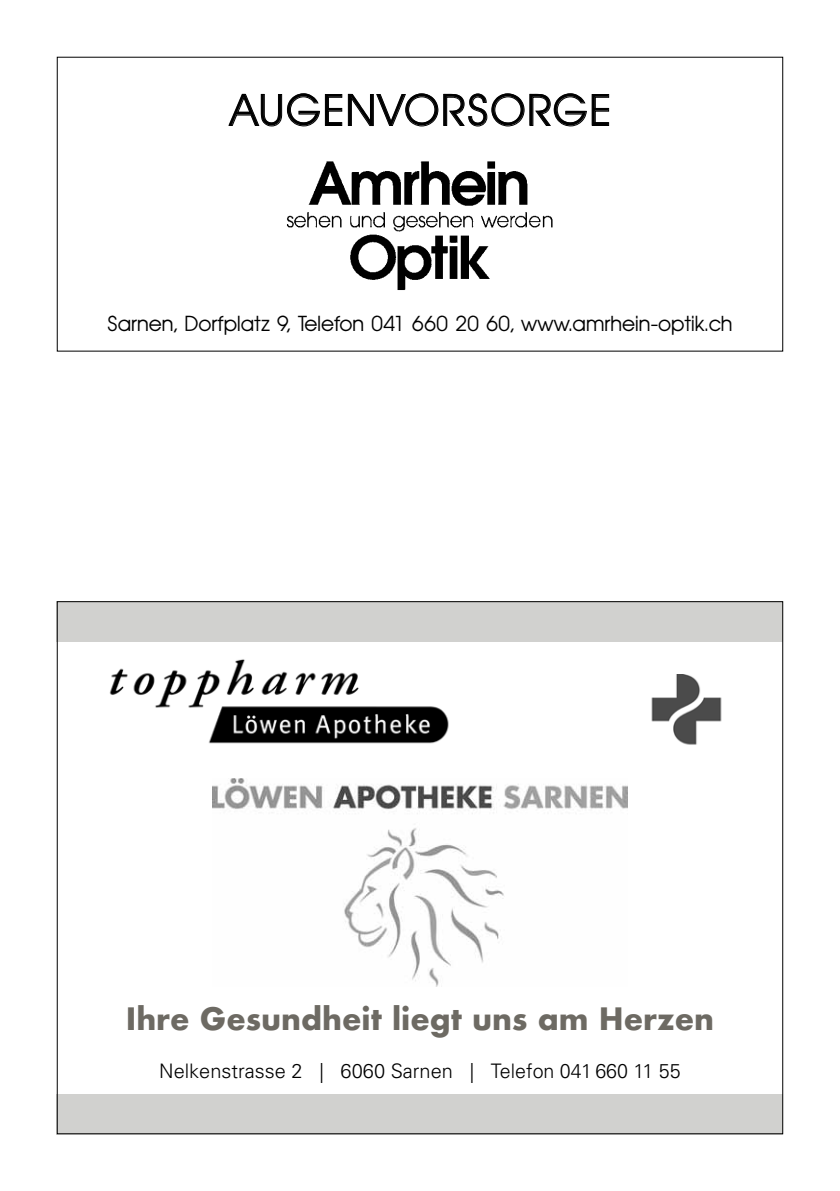
<style>
.page{position:relative;width:840px;height:1191px;background:#fff}
.page>*{position:absolute;margin:0;border:0;box-sizing:border-box;transform-origin:0 0}
.t1{font:44px "Avant Garde Two BQ";letter-spacing:.04em;color:#000}
.t2{font:700 30px "Futura";color:#6d6a63}
.t3{font:21.6px "Avant Garde Two BQ";color:#000}
.t4{font:300 20px "Univers";color:#000}
</style>
<div class="page">
<div style="left:57px;top:601px;width:725px;height:40px;background:#d1d1cf"></div>
<div style="left:57px;top:1094px;width:725px;height:40px;background:#d1d1cf"></div>
<img style="left:212px;top:778px;width:415px;height:209px">
<img style="left:651px;top:674px;width:71px;height:71px">
<img style="left:109px;top:659px;width:340px;height:85px">
<img style="left:287px;top:161px;width:266px;height:129px">
<svg style="left:228px;top:93px;width:381px;height:34px"></svg>
<h1 class="t1" style="left:229px;top:86px;width:383px">AUGENVORSORGE</h1>
<p class="t3" style="left:107px;top:312px;width:626px">Sarnen, Dorfplatz 9, Telefon 041 660 20 60, www.amrhein-optik.ch</p>
<h2 class="t2" style="left:126px;top:996px;width:589px">Ihre Gesundheit liegt uns am Herzen</h2>
<p class="t4" style="left:159px;top:1059px;width:522px">Nelkenstrasse 2 | 6060 Sarnen | Telefon 041 660 11 55</p>
</div>
